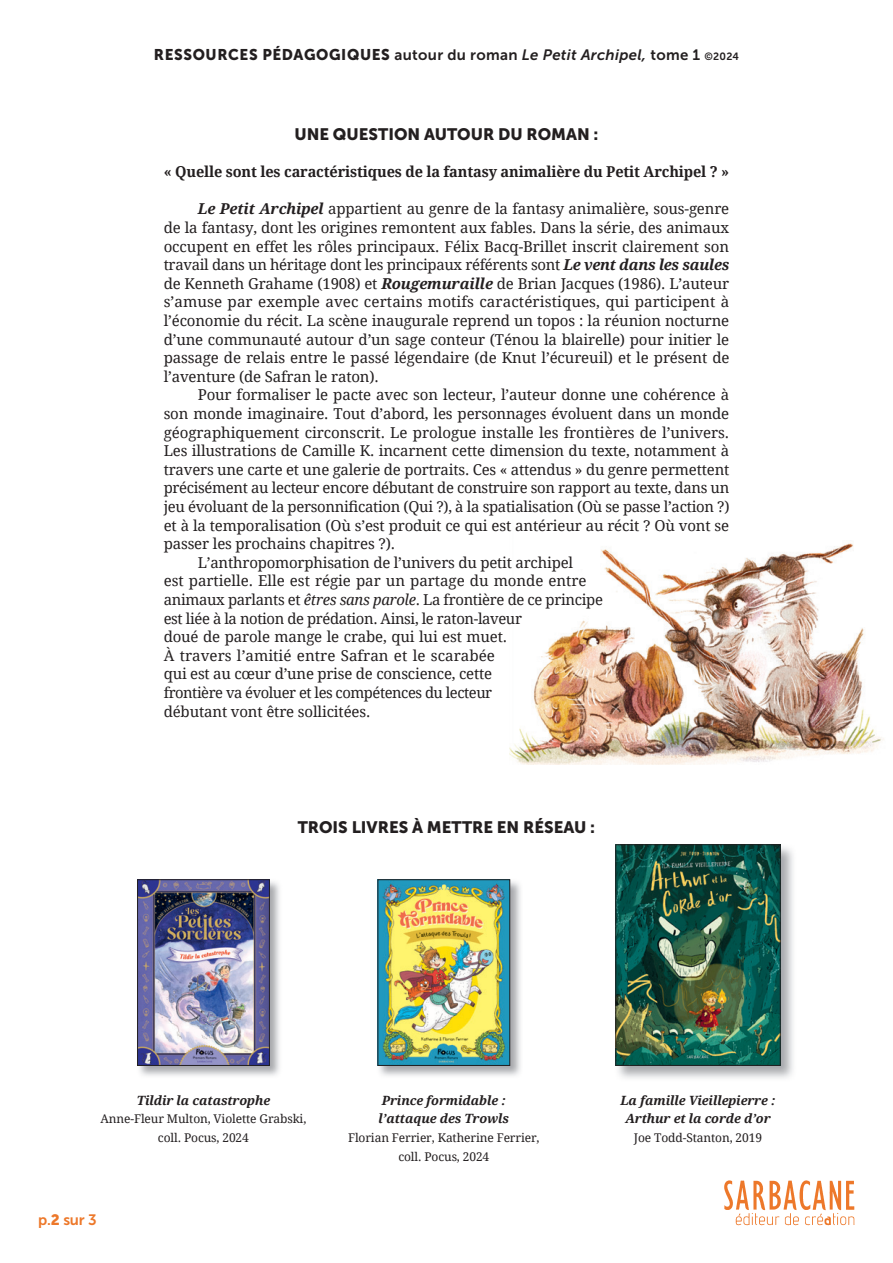
<style>
.page{position:relative;width:893px;height:1263px;background:#fff}
.page>*{position:absolute;margin:0;border:0;box-sizing:border-box;transform-origin:0 0}
.t1{font:16.5px "Museo Sans 900";color:#231f20}
.t2{font:15.45px "Museo Sans 900";letter-spacing:.04em;color:#231f20}
.t3{font:15px/18.6px "Droid Serif";letter-spacing:-.01em;color:#231f20;text-align:justify}
.t4{font:700 15px "Droid Serif";letter-spacing:-.01em;color:#231f20}
.t5{font:15px "Droid Serif";letter-spacing:-.03em;color:#231f20}
.t6{font:15px "Museo Sans 700";color:#ed782a}
.t7{font:italic 700 12.75px/18.6px "Droid Serif";letter-spacing:-.01em;color:#231f20}
.t8{font:12px/18.6px "Droid Serif";letter-spacing:-.01em;color:#231f20;text-align:center}
.s1{font-family:"Museo Sans 700";font-size:15px}
.s2{font-family:"Museo Sans 700";font-style:italic;font-size:15px}
.s3{font-family:"Museo Sans 700";font-size:10.5px}
.s4{font-weight:700;font-style:italic}
.s5{font-style:italic}
.s6{font-family:"Museo Sans 900"}
</style>
<div class="page">
<img style="left:510px;top:540px;width:374px;height:224px">
<img style="left:137px;top:881px;width:143px;height:195px">
<img style="left:139px;top:881px;width:129px;height:182px">
<div style="left:137px;top:879px;width:133px;height:186px;border:1px solid #231f20"></div>
<img style="left:377px;top:879px;width:144px;height:197px">
<img style="left:380px;top:881px;width:128px;height:182px">
<div style="left:378px;top:879px;width:132px;height:186px;border:1px solid #231f20"></div>
<img style="left:615px;top:844px;width:178px;height:235px">
<img style="left:618px;top:846px;width:160px;height:217px">
<div style="left:616px;top:844px;width:164px;height:221px;border:1px solid #231f20"></div>
<img style="left:724px;top:1180px;width:131px;height:46px">
<p class="t2" style="left:154px;top:46px;width:587px">RESSOURCES PÉDAGOGIQUES <span class="s1">autour du roman</span> <span class="s2">Le Petit Archipel,</span> <span class="s1">tome 1</span> <span class="s3">©2024</span></p>
<p class="t1" style="left:294px;top:125px;width:306px">UNE QUESTION AUTOUR DU ROMAN :</p>
<p class="t4" style="left:164px;top:161px;width:567px">« Quelle sont les caractéristiques de la fantasy animalière du Petit Archipel ? »</p>
<p class="t3" style="left:164px;top:199px;width:567px;text-indent:34px"><span class="s4">Le Petit Archipel</span> appartient au genre de la fantasy animalière, sous-genre de la fantasy, dont les origines remontent aux fables. Dans la série, des animaux occupent en effet les rôles principaux. Félix Bacq-Brillet inscrit clairement son travail dans un héritage dont les principaux référents sont <span class="s4">Le vent dans les saules </span>de Kenneth Grahame (1908) et <span class="s4">Rougemuraille</span> de Brian Jacques (1986). L’auteur s’amuse par exemple avec certains motifs caractéristiques, qui participent à l’économie du récit. La scène inaugurale reprend un topos : la réunion nocturne d’une communauté autour d’un sage conteur (Ténou la blairelle) pour initier le passage de relais entre le passé légendaire (de Knut l’écureuil) et le présent de l’aventure (de Safran le raton).</p>
<p class="t3" style="left:198px;top:385px;width:533px">Pour formaliser le pacte avec son lecteur, l’auteur donne une cohérence à</p>
<p class="t3" style="left:164px;top:404px;width:567px">son monde imaginaire. Tout d’abord, les personnages évoluent dans un monde</p>
<p class="t3" style="left:164px;top:422px;width:567px">géographiquement circonscrit. Le prologue installe les frontières de l’univers.</p>
<p class="t3" style="left:164px;top:441px;width:567px">Les illustrations de Camille K. incarnent cette dimension du texte, notamment à</p>
<p class="t3" style="left:164px;top:460px;width:567px">travers une carte et une galerie de portraits. Ces « attendus » du genre permettent</p>
<p class="t3" style="left:164px;top:478px;width:567px">précisément au lecteur encore débutant de construire son rapport au texte, dans un</p>
<p class="t3" style="left:164px;top:497px;width:567px">jeu évoluant de la personnification (Qui ?), à la spatialisation (Où se passe l’action ?)</p>
<p class="t3" style="left:164px;top:515px;width:567px">et à la temporalisation (Où s’est produit ce qui est antérieur au récit ? Où vont se</p>
<p class="t3" style="left:164px;top:534px;width:233px">passer les prochains chapitres ?).</p>
<p class="t3" style="left:198px;top:553px;width:377px">L’anthropomorphisation de l’univers du petit archipel</p>
<p class="t3" style="left:164px;top:571px;width:424px">est partielle. Elle est régie par un partage du monde entre</p>
<p class="t3" style="left:164px;top:590px;width:441px">animaux parlants et <span class="s5">êtres sans parole</span>. La frontière de ce principe</p>
<p class="t3" style="left:164px;top:608px;width:360px">est liée à la notion de prédation. Ainsi, le raton-laveur</p>
<p class="t3" style="left:164px;top:627px;width:345px">doué de parole mange le crabe, qui lui est muet.</p>
<p class="t3" style="left:164px;top:646px;width:333px">À travers l’amitié entre Safran et le scarabée</p>
<p class="t3" style="left:164px;top:664px;width:330px">qui est au cœur d’une prise de conscience, cette</p>
<p class="t5" style="left:164px;top:682px;width:330px">frontière va évoluer et les compétences du lecteur</p>
<p class="t3" style="left:164px;top:701px;width:208px">débutant vont être sollicitées.</p>
<p class="t1" style="left:298px;top:818px;width:299px">TROIS LIVRES À METTRE EN RÉSEAU :</p>
<p class="t7" style="left:137px;top:1090px;width:135px">Tildir la catastrophe</p>
<p class="t8" style="left:101px;top:1109px;width:207px">Anne-Fleur Multon, Violette Grabski, coll. Pocus, 2024</p>
<p class="t6" style="left:38px;top:1211px;width:60px">p.<span class="s6">2</span> sur 3</p>
<p class="t7" style="left:378px;top:1090px;width:132px">Prince formidable : l’attaque des Trowls</p>
<p class="t8" style="left:348px;top:1128px;width:193px">Florian Ferrier, Katherine Ferrier, coll. Pocus, 2024</p>
<p class="t7" style="left:620px;top:1090px;width:157px;text-align:center">La famille Vieillepierre :<br>Arthur et la corde d’or</p>
<p class="t8" style="left:634px;top:1128px;width:130px">Joe Todd-Stanton, 2019</p>
</div>
